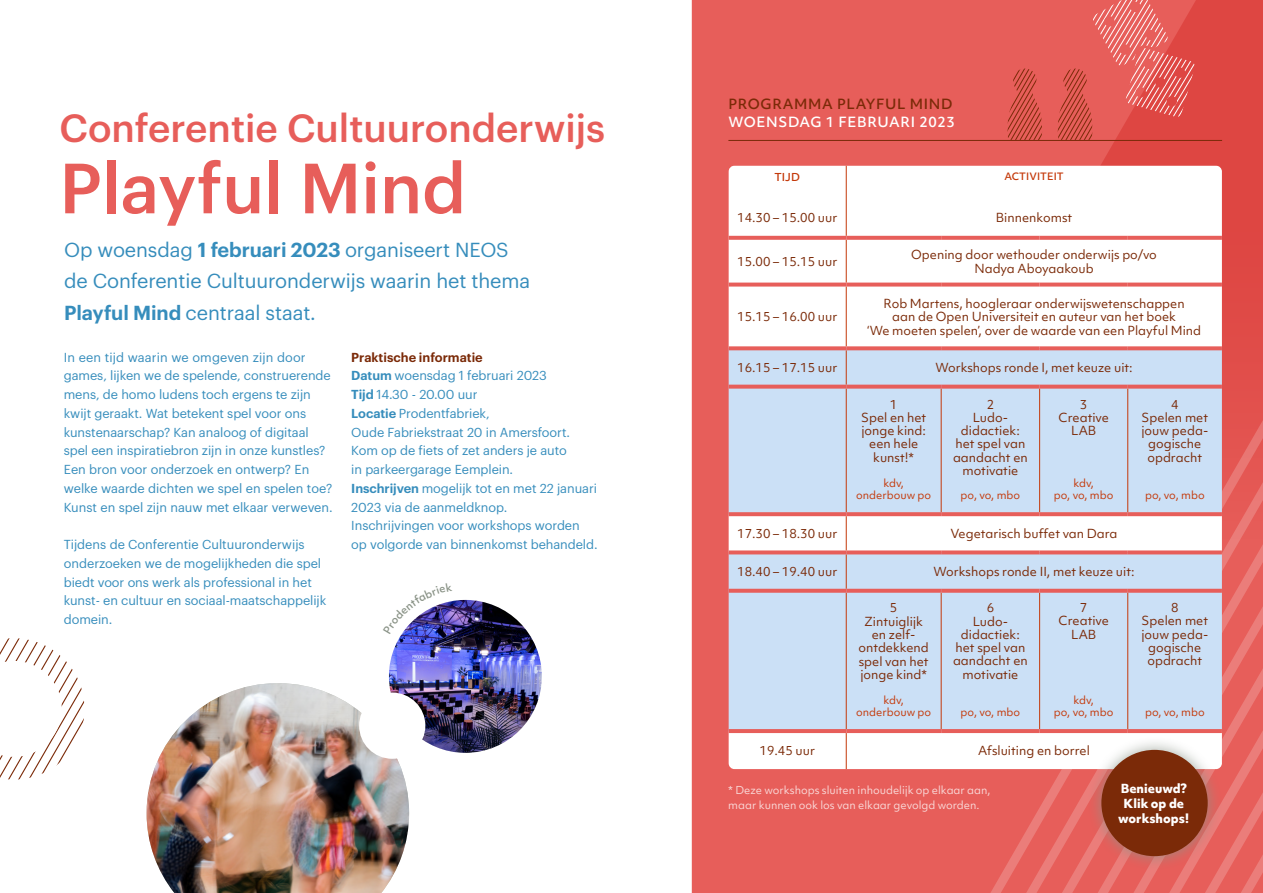
<style>
.page{position:relative;width:1263px;height:893px;background:#fff}
.page>*{position:absolute;margin:0;border:0;box-sizing:border-box;transform-origin:0 0}
.t1{font:500 69.3px "Graphik";color:#e75e5a}
.t2{font:500 38.4px "Graphik";color:#e75e5a}
.t3{font:19.95px/31.5px "Graphik";letter-spacing:-.005em;color:#368dbc}
.t4{font:500 13.5px "Objektiv Mk 1";letter-spacing:.05em;color:#fff}
.t5{font:500 13.5px "Objektiv Mk 1";letter-spacing:.05em;color:#7b2a08}
.t6{font:12.75px/18.8px "Graphik";letter-spacing:-.005em;color:#368dbc}
.t7{font:12px/13.4px "Objektiv Mk 1";color:#7b2a08;text-align:center}
.t8{font:800 12px/15.3px "Objektiv Mk 1";color:#fff;text-align:center}
.t9{font:10.5px/12px "Objektiv Mk 1";color:#c4390a;text-align:center}
.t10{font:10.5px/15px "Objektiv Mk 1";color:#fff}
.t11{font:500 10.5px "Objektiv Mk 1";color:#c4390a}
.t12{font:500 9.75px "Objektiv Mk 1";letter-spacing:.01em;color:#c4390a}
.s1{font-weight:600}
.s2{font-weight:600;color:#7b2a08}
</style>
<div class="page">
<img style="left:389px;top:600px;width:153px;height:153px;border-radius:76px">
<div style="left:692px;top:0;width:270px;height:893px;background:#e75e5a"></div>
<svg style="left:866px;top:0;width:397px;height:165px;background:#e45854"></svg>
<div style="left:962px;top:69px;width:36px;height:824px;background:#e75e5a"></div>
<svg style="left:998px;top:69px;width:35px;height:824px;background:#e7615d"></svg>
<svg style="left:1033px;top:141px;width:36px;height:752px;background:#e76561"></svg>
<svg style="left:1069px;top:141px;width:36px;height:752px;background:#e76460"></svg>
<svg style="left:1176px;top:69px;width:36px;height:824px;background:#e04f4b"></svg>
<svg style="left:1212px;top:69px;width:51px;height:824px;background:#e35854"></svg>
<svg style="left:728px;top:165px;width:494px;height:604px"></svg>
<svg style="left:728px;top:350px;width:494px;height:379px;background:#d0e1f5"></svg>
<hr style="left:846px;top:165px;width:1px;height:71px;background:#c4390a">
<hr style="left:846px;top:240px;width:1px;height:43px;background:#c4390a">
<hr style="left:846px;top:287px;width:1px;height:59px;background:#c4390a">
<hr style="left:846px;top:350px;width:1px;height:35px;background:#c4390a">
<hr style="left:846px;top:389px;width:1px;height:123px;background:#c4390a">
<hr style="left:941px;top:389px;width:1px;height:123px;background:#c4390a">
<hr style="left:1039px;top:389px;width:1px;height:123px;background:#c4390a">
<hr style="left:1127px;top:389px;width:1px;height:123px;background:#c4390a">
<hr style="left:846px;top:516px;width:1px;height:34px;background:#c4390a">
<hr style="left:846px;top:554px;width:1px;height:35px;background:#c4390a">
<hr style="left:846px;top:593px;width:1px;height:136px;background:#c4390a">
<hr style="left:941px;top:593px;width:1px;height:136px;background:#c4390a">
<hr style="left:1039px;top:593px;width:1px;height:136px;background:#c4390a">
<hr style="left:1127px;top:593px;width:1px;height:136px;background:#c4390a">
<hr style="left:846px;top:733px;width:1px;height:36px;background:#c4390a">
<svg style="left:728px;top:236px;width:118px;height:4px"></svg>
<svg style="left:846px;top:236px;width:95px;height:4px"></svg>
<svg style="left:941px;top:236px;width:99px;height:4px"></svg>
<svg style="left:1040px;top:236px;width:88px;height:4px"></svg>
<svg style="left:1128px;top:236px;width:94px;height:4px"></svg>
<svg style="left:728px;top:283px;width:118px;height:4px"></svg>
<svg style="left:846px;top:283px;width:95px;height:4px"></svg>
<svg style="left:941px;top:283px;width:99px;height:4px"></svg>
<svg style="left:1040px;top:283px;width:88px;height:4px"></svg>
<svg style="left:1128px;top:283px;width:94px;height:4px"></svg>
<svg style="left:728px;top:346px;width:118px;height:4px"></svg>
<svg style="left:846px;top:346px;width:95px;height:4px"></svg>
<svg style="left:941px;top:346px;width:99px;height:4px"></svg>
<svg style="left:1040px;top:346px;width:88px;height:4px"></svg>
<svg style="left:1128px;top:346px;width:94px;height:4px"></svg>
<svg style="left:728px;top:385px;width:118px;height:4px"></svg>
<svg style="left:846px;top:385px;width:95px;height:4px"></svg>
<svg style="left:941px;top:385px;width:99px;height:4px"></svg>
<svg style="left:1040px;top:385px;width:88px;height:4px"></svg>
<svg style="left:1128px;top:385px;width:94px;height:4px"></svg>
<svg style="left:728px;top:512px;width:118px;height:4px"></svg>
<svg style="left:846px;top:512px;width:95px;height:4px"></svg>
<svg style="left:941px;top:512px;width:99px;height:4px"></svg>
<svg style="left:1040px;top:512px;width:88px;height:4px"></svg>
<svg style="left:1128px;top:512px;width:94px;height:4px"></svg>
<svg style="left:728px;top:550px;width:118px;height:4px"></svg>
<svg style="left:728px;top:589px;width:118px;height:4px"></svg>
<svg style="left:846px;top:550px;width:95px;height:4px"></svg>
<svg style="left:941px;top:550px;width:99px;height:4px"></svg>
<svg style="left:1040px;top:550px;width:88px;height:4px"></svg>
<svg style="left:1128px;top:550px;width:94px;height:4px"></svg>
<svg style="left:846px;top:589px;width:95px;height:4px"></svg>
<svg style="left:941px;top:589px;width:99px;height:4px"></svg>
<svg style="left:1040px;top:589px;width:88px;height:4px"></svg>
<svg style="left:1128px;top:589px;width:94px;height:4px"></svg>
<hr style="left:728px;top:729px;width:118px;height:4px;background:#e75e5a">
<hr style="left:846px;top:729px;width:95px;height:4px;background:#e75e5a">
<hr style="left:941px;top:729px;width:99px;height:4px;background:#e75e5a">
<hr style="left:1040px;top:729px;width:88px;height:4px;background:#e75e5a">
<hr style="left:1128px;top:729px;width:94px;height:4px;background:#e75e5a">
<div style="left:1087px;top:736px;width:135px;height:134px;background:#8a9387;opacity:.8"></div>
<div style="left:1101px;top:750px;width:107px;height:106px;background:#7b2a08;border-radius:50%"></div>
<svg style="left:0;top:638px;width:85px;height:142px"></svg>
<img style="left:147px;top:683px;width:262px;height:210px">
<div style="left:359px;top:693px;width:66px;height:66px;background:#fff;border-radius:50%"></div>
<hr style="left:728px;top:140px;width:494px;height:1px;background:#7b2a08">
<svg style="left:1005px;top:0;width:190px;height:140px;background:#e25e59"></svg>
<img style="left:402px;top:601px;width:50px;height:33px">
<h2 class="t2" style="left:60px;top:99px;width:547px">Conferentie Cultuuronderwijs</h2>
<h1 class="t1" style="left:60px;top:135px;width:408px">Playful Mind</h1>
<h3 class="t3" style="left:64px;top:232px;width:468px">Op woensdag <span class="s1">1 februari 2023</span> organiseert NEOS de Conferentie Cultuuronderwijs waarin het thema<br><span class="s1">Playful Mind</span> centraal staat.</h3>
<p class="t6" style="left:64px;top:346px;width:270px">In een tijd waarin we omgeven zijn door games, lijken we de spelende, construerende mens, de homo ludens toch ergens te zijn kwijt geraakt. Wat betekent spel voor ons kunstenaarschap? Kan analoog of digitaal spel een inspiratiebron zijn in onze kunstles?<br>Een bron voor onderzoek en ontwerp? En welke waarde dichten we spel en spelen toe?<br>Kunst en spel zijn nauw met elkaar verweven.</p>
<p class="t6" style="left:64px;top:534px;width:264px">Tijdens de Conferentie Cultuuronderwijs onderzoeken we de mogelijkheden die spel biedt voor ons werk als professional in het kunst- en cultuur en sociaal-maatschappelijk domein.</p>
<p class="t6" style="left:351px;top:346px;width:248px"><span class="s2">Praktische informatie<br></span><span class="s1">Datum</span> woensdag 1 februari 2023<br><span class="s1">Tijd</span> 14.30 - 20.00 uur<br><span class="s1">Locatie</span> Prodentfabriek,<br>Oude Fabriekstraat 20 in Amersfoort.<br>Kom op de fiets of zet anders je auto<br>in parkeergarage Eemplein.<br><span class="s1">Inschrijven</span> mogelijk tot en met 22 januari<br>2023 via de aanmeldknop.<br>Inschrijvingen voor workshops worden op volgorde van binnenkomst behandeld.</p>
<p class="t5" style="left:728px;top:95px;width:226px">PROGRAMMA PLAYFUL MIND</p>
<p class="t4" style="left:728px;top:113px;width:228px">WOENSDAG 1 FEBRUARI 2023</p>
<p class="t11" style="left:774px;top:170px;width:27px">TIJD</p>
<p class="t7" style="left:737px;top:211px;width:102px">14.30 – 15.00 uur</p>
<p class="t12" style="left:1004px;top:170px;width:61px">ACTIVITEIT</p>
<p class="t7" style="left:996px;top:210px;width:78px">Binnenkomst</p>
<p class="t7" style="left:737px;top:255px;width:102px">15.00 – 15.15 uur</p>
<p class="t7" style="left:911px;top:248px;width:247px">Opening door wethouder onderwijs po/vo<br>Nadya Aboyaakoub</p>
<p class="t7" style="left:737px;top:310px;width:102px">15.15 – 16.00 uur</p>
<p class="t7" style="left:867px;top:297px;width:336px">Rob Martens, hoogleraar onderwijswetenschappen<br>aan de Open Universiteit en auteur van het boek<br>‘We moeten spelen’, over de waarde van een Playful Mind</p>
<p class="t7" style="left:737px;top:361px;width:102px">16.15 – 17.15 uur</p>
<p class="t7" style="left:935px;top:361px;width:199px">Workshops ronde I, met keuze uit:</p>
<p class="t7" style="left:861px;top:397px;width:67px">1<br>Spel en het jonge kind: een hele kunst!*</p>
<p class="t9" style="left:856px;top:477px;width:77px">kdv, onderbouw po</p>
<p class="t7" style="left:953px;top:397px;width:76px">2<br>Ludo&shy;didactiek: het spel van aandacht en motivatie</p>
<p class="t9" style="left:960px;top:489px;width:61px">po, vo, mbo</p>
<p class="t7" style="left:1058px;top:397px;width:52px">3<br>Creative<br>LAB</p>
<p class="t9" style="left:1054px;top:477px;width:61px">kdv,<br>po, vo, mbo</p>
<p class="t7" style="left:1141px;top:397px;width:68px">4<br>Spelen met jouw peda&shy;gogische opdracht</p>
<p class="t9" style="left:1145px;top:489px;width:61px">po, vo, mbo</p>
<p class="t7" style="left:737px;top:527px;width:102px">17.30 – 18.30 uur</p>
<p class="t7" style="left:950px;top:527px;width:168px">Vegetarisch buffet van Dara</p>
<p class="t7" style="left:737px;top:565px;width:102px">18.40 – 19.40 uur</p>
<p class="t7" style="left:934px;top:565px;width:202px">Workshops ronde II, met keuze uit:</p>
<p class="t7" style="left:859px;top:601px;width:72px">5<br>Zintuiglijk en zelf&shy;ontdekkend spel van het jonge kind*</p>
<p class="t9" style="left:856px;top:694px;width:77px">kdv, onderbouw po</p>
<p class="t7" style="left:1058px;top:601px;width:52px">7<br>Creative<br>LAB</p>
<p class="t7" style="left:953px;top:601px;width:76px">6<br>Ludo&shy;didactiek: het spel van aandacht en motivatie</p>
<p class="t9" style="left:960px;top:706px;width:61px">po, vo, mbo</p>
<p class="t9" style="left:1054px;top:694px;width:61px">kdv,<br>po, vo, mbo</p>
<p class="t7" style="left:1141px;top:601px;width:68px">8<br>Spelen met jouw peda&shy;gogische opdracht</p>
<p class="t9" style="left:1145px;top:706px;width:61px">po, vo, mbo</p>
<p class="t7" style="left:760px;top:744px;width:57px">19.45 uur</p>
<p class="t7" style="left:978px;top:744px;width:113px">Afsluiting en borrel</p>
<p class="t10" style="left:728px;top:782px;width:264px">* Deze workshops sluiten inhoudelijk op elkaar aan, maar kunnen ook los van elkaar gevolgd worden.</p>
<p class="t8" style="left:1118px;top:780px;width:73px">Benieuwd?<br>Klik op de workshops!</p>
</div>
